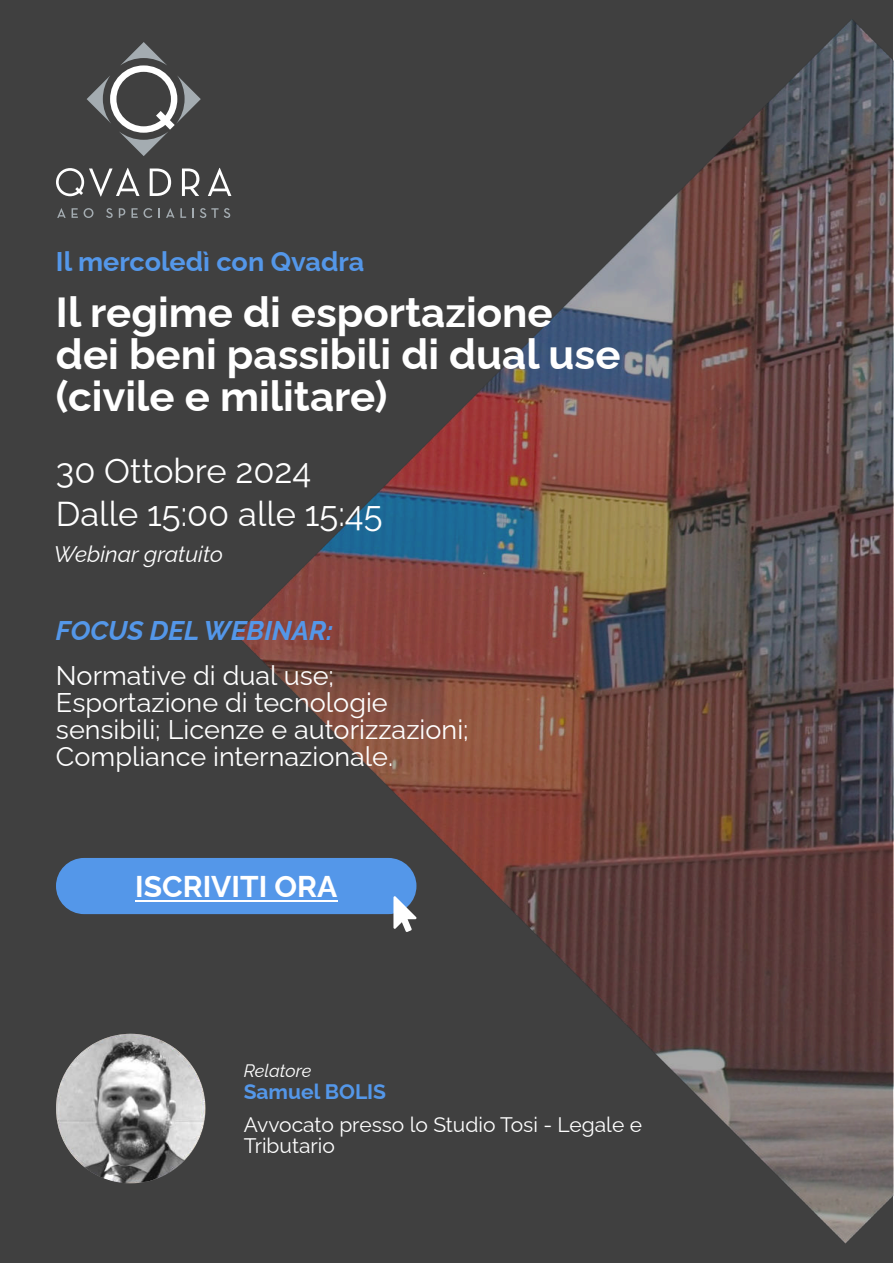
<style>
.page{position:relative;width:894px;height:1263px;background:#fff}
.page>*{position:absolute;margin:0;border:0;box-sizing:border-box;transform-origin:0 0}
.t1{font:700 42px "Raleway";color:#fff}
.t2{font:34.5px "Raleway";color:#fff}
.t3{font:700 30px "Raleway";color:#fff}
.t4{font:27px "Raleway";color:#fff}
.t5{font:700 27px "Raleway";color:#5497e9}
.t6{font:italic 700 27px "Raleway";color:#5497e9}
.t7{font:italic 22.5px "Raleway";color:#fff}
.t8{font:21px "Raleway";color:#fff}
.t9{font:700 21px "Raleway";color:#5497e9}
.t10{font:italic 18px "Raleway";letter-spacing:-.005em;color:#fff}
</style>
<div class="page">
<div style="left:0;top:0;width:893px;height:1263px;background:#404040"></div>
<img style="left:236px;top:19px;width:658px;height:1225px">
<img style="left:56px;top:1034px;width:150px;height:149px;border-radius:50%">
<div style="left:56px;top:858px;width:360px;height:56px;background:#5497e9;border-radius:28px"></div>
<hr style="left:135px;top:900px;width:202px;height:1px;background:#fff">
<svg style="left:87px;top:42px;width:114px;height:114px"></svg>
<svg style="left:150px;top:169px;width:21px;height:27px"></svg>
<svg style="left:182px;top:169px;width:17px;height:27px"></svg>
<svg style="left:208px;top:168px;width:23px;height:28px"></svg>
<svg style="left:56px;top:168px;width:84px;height:29px"></svg>
<svg style="left:57px;top:208px;width:9px;height:10px"></svg>
<svg style="left:72px;top:208px;width:6px;height:10px"></svg>
<svg style="left:84px;top:208px;width:10px;height:10px"></svg>
<svg style="left:106px;top:208px;width:7px;height:10px"></svg>
<svg style="left:119px;top:208px;width:6px;height:10px"></svg>
<svg style="left:131px;top:208px;width:7px;height:10px"></svg>
<svg style="left:144px;top:208px;width:8px;height:10px"></svg>
<svg style="left:166px;top:208px;width:20px;height:10px"></svg>
<svg style="left:192px;top:208px;width:2px;height:10px"></svg>
<svg style="left:200px;top:208px;width:30px;height:10px"></svg>
<svg style="left:393px;top:896px;width:24px;height:36px"></svg>
<p class="t5" style="left:56px;top:245px;width:310px">Il mercoledì con Qvadra</p>
<p class="t1" style="left:56px;top:287px;width:498px">Il regime di esportazione</p>
<p class="t1" style="left:56px;top:329px;width:566px">dei beni passibili di dual use</p>
<p class="t1" style="left:56px;top:371px;width:333px">(civile e militare)</p>
<p class="t2" style="left:56px;top:451px;width:257px">30 Ottobre 2024</p>
<p class="t2" style="left:56px;top:493px;width:328px">Dalle 15:00 alle 15:45</p>
<p class="t7" style="left:54px;top:541px;width:171px">Webinar gratuito</p>
<p class="t6" style="left:56px;top:615px;width:279px">FOCUS DEL WEBINAR:</p>
<p class="t4" style="left:56px;top:660px;width:280px">Normative di dual use;</p>
<p class="t4" style="left:56px;top:687px;width:333px">Esportazione di tecnologie</p>
<p class="t4" style="left:56px;top:714px;width:414px">sensibili; Licenze e autorizzazioni;</p>
<p class="t4" style="left:56px;top:741px;width:339px">Compliance internazionale.</p>
<p class="t3" style="left:135px;top:869px;width:204px">ISCRIVITI ORA</p>
<p class="t10" style="left:244px;top:1060px;width:69px">Relatore</p>
<p class="t8" style="left:244px;top:1112px;width:400px">Avvocato presso lo Studio Tosi - Legale e</p>
<p class="t8" style="left:244px;top:1133px;width:93px">Tributario</p>
<p class="t9" style="left:244px;top:1079px;width:144px">Samuel BOLIS</p>
</div>
